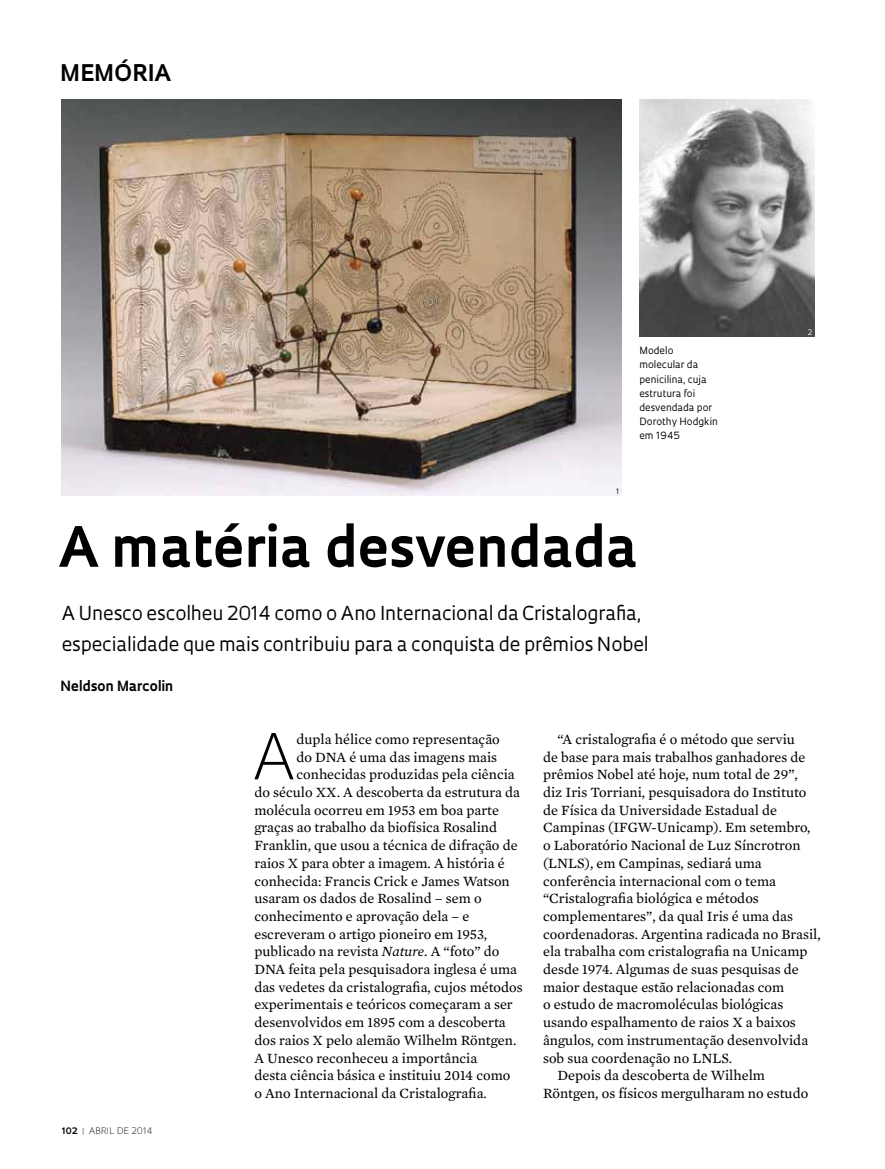
<style>
.page{position:relative;width:885px;height:1169px;background:#fff}
.page>*{position:absolute;margin:0;border:0;box-sizing:border-box;transform-origin:0 0}
.t1{font:300 61.35px "Oculum";color:#000}
.t2{font:700 54px "Oculum";color:#000}
.t3{font:700 22.35px "Oculum";letter-spacing:.015em;color:#000}
.t4{font:18.75px/30.9px "Oculum";letter-spacing:-.01em;color:#000}
.t5{font:14.4px "Mercury Text G2";color:#000}
.t6{font:700 13.65px "Oculum";letter-spacing:-.005em;color:#000}
.t7{font:9.75px/14.1px "Oculum";color:#000}
.t8{font:300 8.7px "Oculum";letter-spacing:.015em;color:#000}
.t9{font:7.35px "Oculum";color:#000}
.t10{font:7.35px "Oculum";color:#fff}
.s1{font-weight:700}
.s2{font-weight:700;color:#939598}
.s3{font-style:italic}
</style>
<div class="page">
<img style="left:62px;top:100px;width:560px;height:396px">
<img style="left:639px;top:100px;width:175px;height:236px">
<h3 class="t3" style="left:60px;top:58px;width:112px">m emória</h3>
<p class="t9" style="left:616px;top:486px;width:5px">1</p>
<p class="t7" style="left:639px;top:343px;width:80px">Modelo molecular da penicilina, cuja estrutura foi desvendada por<br>Dorothy Hodgkin em 1945</p>
<h2 class="t2" style="left:58px;top:510px;width:581px">A matéria desvendada</h2>
<h3 class="t4" style="left:62px;top:597px;width:589px">A Unesco escolheu 2014 como o Ano Internacional da Cristalografia, especialidade que mais contribuiu para a conquista de prêmios Nobel</h3>
<p class="t6" style="left:60px;top:676px;width:115px">Neldson Marcolin</p>
<p class="t10" style="left:808px;top:327px;width:6px">2</p>
<p class="t8" style="left:62px;top:1124px;width:92px"><span class="s1">102</span> <span class="s2">|</span> abril DE 2014</p>
<h1 class="t1" style="left:253px;top:714px;width:41px">A</h1>
<p class="t5" style="left:297px;top:728px;width:205px">dupla hélice como representação</p>
<p class="t5" style="left:297px;top:746px;width:202px">do DNA é uma das imagens mais</p>
<p class="t5" style="left:297px;top:764px;width:220px">conhecidas produzidas pela ciência</p>
<p class="t5" style="left:254px;top:781px;width:267px">do século XX. A descoberta da estrutura da</p>
<p class="t5" style="left:254px;top:799px;width:246px">molécula ocorreu em 1953 em boa parte</p>
<p class="t5" style="left:254px;top:817px;width:244px">graças ao trabalho da biofísica Rosalind</p>
<p class="t5" style="left:254px;top:835px;width:265px">Franklin, que usou a técnica de difração de</p>
<p class="t5" style="left:254px;top:852px;width:252px">raios X para obter a imagem. A história é</p>
<p class="t5" style="left:254px;top:870px;width:257px">conhecida: Francis Crick e James Watson</p>
<p class="t5" style="left:254px;top:888px;width:229px">usaram os dados de Rosalind – sem o</p>
<p class="t5" style="left:254px;top:905px;width:217px">conhecimento e aprovação dela – e</p>
<p class="t5" style="left:254px;top:923px;width:234px">escreveram o artigo pioneiro em 1953,</p>
<p class="t5" style="left:254px;top:941px;width:247px">publicado na revista <span class="s3">Nature</span>. A “foto” do</p>
<p class="t5" style="left:254px;top:958px;width:264px">DNA feita pela pesquisadora inglesa é uma</p>
<p class="t5" style="left:254px;top:976px;width:270px">das vedetes da cristalografia, cujos métodos</p>
<p class="t5" style="left:254px;top:994px;width:260px">experimentais e teóricos começaram a ser</p>
<p class="t5" style="left:254px;top:1012px;width:253px">desenvolvidos em 1895 com a descoberta</p>
<p class="t5" style="left:254px;top:1029px;width:263px">dos raios X pelo alemão Wilhelm Röntgen.</p>
<p class="t5" style="left:254px;top:1047px;width:224px">A Unesco reconheceu a importância</p>
<p class="t5" style="left:254px;top:1065px;width:258px">desta ciência básica e instituiu 2014 como</p>
<p class="t5" style="left:254px;top:1082px;width:234px">o Ano Internacional da Cristalografia.</p>
<p class="t5" style="left:558px;top:728px;width:239px">“A cristalografia é o método que serviu</p>
<p class="t5" style="left:543px;top:746px;width:264px">de base para mais trabalhos ganhadores de</p>
<p class="t5" style="left:543px;top:764px;width:256px">prêmios Nobel até hoje, num total de 29”,</p>
<p class="t5" style="left:543px;top:781px;width:265px">diz Iris Torriani, pesquisadora do Instituto</p>
<p class="t5" style="left:543px;top:799px;width:235px">de Física da Universidade Estadual de</p>
<p class="t5" style="left:543px;top:817px;width:269px">Campinas (IFGW-Unicamp). Em setembro,</p>
<p class="t5" style="left:543px;top:835px;width:259px">o Laboratório Nacional de Luz Síncrotron</p>
<p class="t5" style="left:543px;top:852px;width:220px">(LNLS), em Campinas, sediará uma</p>
<p class="t5" style="left:543px;top:870px;width:234px">conferência internacional com o tema</p>
<p class="t5" style="left:543px;top:888px;width:217px">“Cristalografia biológica e métodos</p>
<p class="t5" style="left:543px;top:905px;width:251px">complementares”, da qual Iris é uma das</p>
<p class="t5" style="left:543px;top:923px;width:279px">coordenadoras. Argentina radicada no Brasil,</p>
<p class="t5" style="left:543px;top:941px;width:266px">ela trabalha com cristalografia na Unicamp</p>
<p class="t5" style="left:543px;top:958px;width:257px">desde 1974. Algumas de suas pesquisas de</p>
<p class="t5" style="left:543px;top:976px;width:243px">maior destaque estão relacionadas com</p>
<p class="t5" style="left:543px;top:994px;width:242px">o estudo de macromoléculas biológicas</p>
<p class="t5" style="left:543px;top:1012px;width:254px">usando espalhamento de raios X a baixos</p>
<p class="t5" style="left:543px;top:1029px;width:267px">ângulos, com instrumentação desenvolvida</p>
<p class="t5" style="left:543px;top:1047px;width:190px">sob sua coordenação no LNLS.</p>
<p class="t5" style="left:558px;top:1065px;width:209px">Depois da descoberta de Wilhelm</p>
<p class="t5" style="left:543px;top:1082px;width:267px">Röntgen, os físicos mergulharam no estudo</p>
</div>
